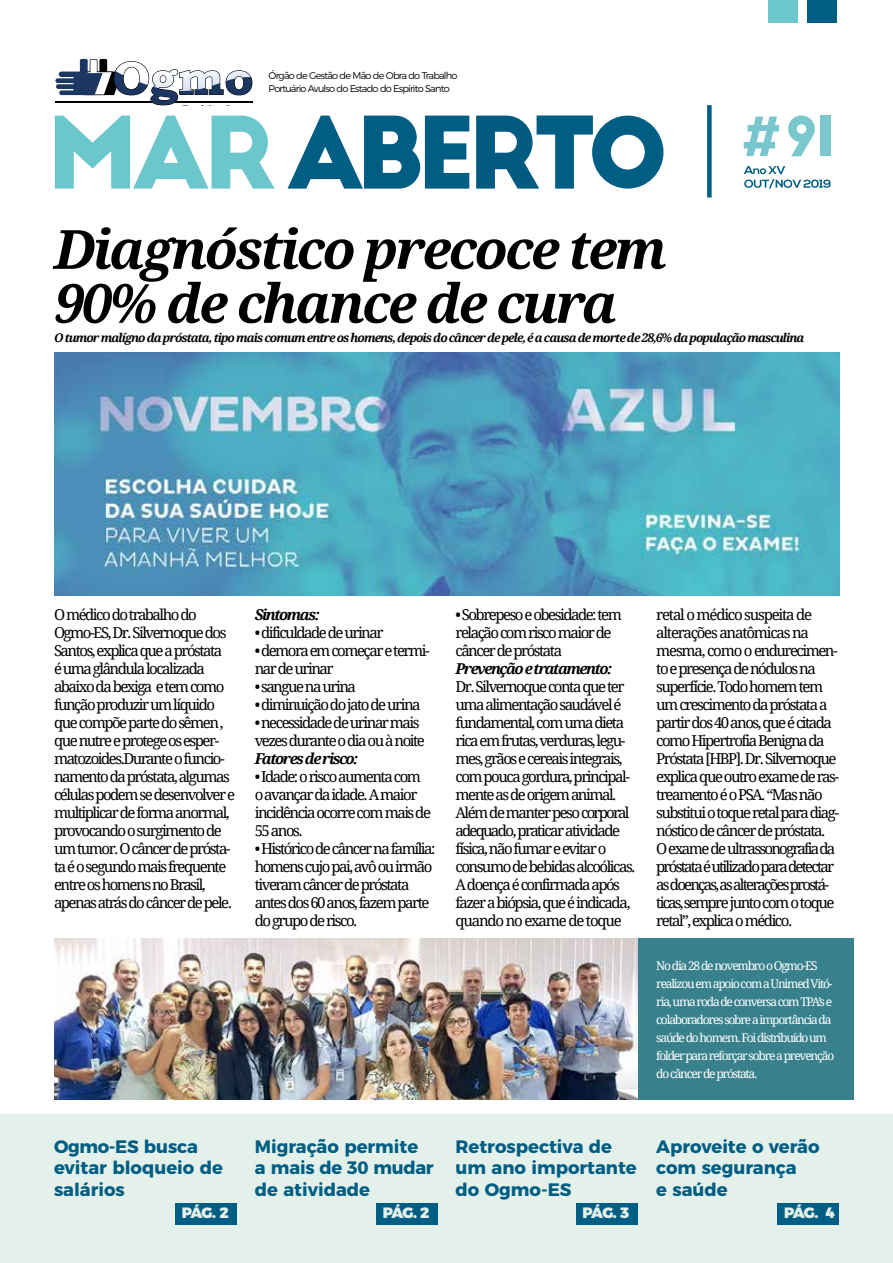
<style>
.page{position:relative;width:893px;height:1263px;background:#fff}
.page>*{position:absolute;margin:0;border:0;box-sizing:border-box;transform-origin:0 0}
.t1{font:italic 700 54px/54px "Droid Serif";letter-spacing:-.05em;color:#000}
.t2{font:700 18px/21.6px "Montserrat";color:#005d83}
.t3{font:15px/18px "Droid Serif";letter-spacing:-.1em;color:#000}
.t4{font:italic 700 15px "Droid Serif";letter-spacing:-.1em;color:#000}
.t5{font:900 15px "Montserrat";letter-spacing:-.08em;color:#e3f1ea}
.t6{font:12px/18px "Droid Serif";letter-spacing:-.1em;color:#fff}
.t7{font:italic 700 12px "Droid Serif";letter-spacing:-.08em;color:#000}
.t8{font:300 9.75px/12.8px "Montserrat";letter-spacing:-.08em;color:#000}
</style>
<div class="page">
<div style="left:0;top:1114px;width:893px;height:149px;background:#e3f1ea"></div>
<div style="left:175px;top:1203px;width:62px;height:21px;background:#005d83"></div>
<div style="left:376px;top:1203px;width:62px;height:21px;background:#005d83"></div>
<div style="left:576px;top:1203px;width:62px;height:21px;background:#005d83"></div>
<div style="left:778px;top:1203px;width:61px;height:21px;background:#005d83"></div>
<div style="left:769px;top:0;width:29px;height:22px;background:#6bc7cc"></div>
<div style="left:807px;top:0;width:30px;height:22px;background:#005d83"></div>
<svg style="left:55px;top:116px;width:220px;height:73px"></svg>
<svg style="left:288px;top:116px;width:181px;height:73px"></svg>
<svg style="left:476px;top:115px;width:187px;height:74px"></svg>
<div style="left:707px;top:105px;width:5px;height:92px;background:#005d83"></div>
<hr style="left:56px;top:101px;width:197px;height:2px;background:#000">
<svg style="left:55px;top:59px;width:197px;height:46px"></svg>
<svg style="left:744px;top:117px;width:35px;height:39px"></svg>
<svg style="left:788px;top:115px;width:27px;height:41px"></svg>
<div style="left:820px;top:115px;width:10px;height:41px;background:#7ac7ce"></div>
<svg style="left:744px;top:166px;width:86px;height:23px"></svg>
<img style="left:54px;top:353px;width:785px;height:243px">
<img style="left:54px;top:939px;width:584px;height:161px">
<div style="left:638px;top:939px;width:215px;height:161px;background:#38818c"></div>
<p class="t8" style="left:269px;top:69px;width:191px">Órgão de Gestão de Mão de Obra do Trabalho<br>Portuário Avulso do Estado do Espírito Santo</p>
<h1 class="t1" style="left:54px;top:221px;width:614px">Diagnóstico precoce tem<br>90% de chance de cura</h1>
<p class="t7" style="left:54px;top:329px;width:752px">O tumor malígno da próstata, tipo mais comum entre os homens, depois do câncer de pele, é a causa de morte de 28,6% da população masculina</p>
<p class="t3" style="left:54px;top:605px;width:183px">O médico do trabalho do<br>Ogmo-ES,Dr. Silvernoque dos<br>Santos, explica que a próstata<br>é uma glândula localizada abaixo da bexiga e tem como função produzir um líquido que compõe parte do sêmen , que nutre e protege os esper&shy;matozoides.Durante o funcio&shy;namento da próstata,algumas células podem se desenvolver e multiplicar de forma anormal, provocando o surgimento de um tumor. O câncer de prósta&shy;ta é o segundo mais frequente entre os homens no Brasil, apenas atrás do câncer de pele.</p>
<p class="t4" style="left:255px;top:604px;width:67px">Sintomas:</p>
<p class="t3" style="left:255px;top:623px;width:130px">• dificuldade de urinar</p>
<p class="t3" style="left:255px;top:641px;width:177px">• demora em começar e termi&shy;nar de urinar</p>
<p class="t3" style="left:255px;top:677px;width:103px">• sangue na urina</p>
<p class="t3" style="left:255px;top:695px;width:167px">• diminuição do jato de urina</p>
<p class="t3" style="left:255px;top:713px;width:172px">• necessidade de urinar mais vezes durante o dia ou à noite</p>
<p class="t4" style="left:255px;top:748px;width:105px">Fatores de risco:</p>
<p class="t3" style="left:255px;top:767px;width:178px">• Idade: o risco aumenta com o avançar da idade. A maior incidência ocorre com mais de<br>55 anos.</p>
<p class="t3" style="left:255px;top:839px;width:182px">• Histórico de câncer na família: homens cujo pai, avô ou irmão tiveram câncer de próstata antes dos 60 anos,fazem parte do grupo de risco.</p>
<p class="t3" style="left:455px;top:605px;width:168px">• Sobrepeso e obesidade: tem relação com risco maior de câncer de próstata</p>
<p class="t4" style="left:455px;top:658px;width:159px">Prevenção e tratamento:</p>
<p class="t3" style="left:455px;top:677px;width:182px">Dr. Silvernoque conta que ter uma alimentação saudável é fundamental, com uma dieta rica em frutas, verduras, legu&shy;mes, grãos e cereais integrais, com pouca gordura,principal&shy;mente as de origem animal.<br>Além de manter peso corporal adequado,praticar atividade física, não fumar e evitar o consumo de bebidas alcoólicas.<br>A doença é confirmada após fazer a biópsia, que é indicada, quando no exame de toque</p>
<p class="t3" style="left:656px;top:605px;width:184px">retal o médico suspeita de alterações anatômicas na mesma, como o endurecimen&shy;to e presença de nódulos na superfície. Todo homem tem um crescimento da próstata a partir dos 40 anos, que é citada como Hipertrofia Benigna da<br>Próstata [HBP]. Dr. Silvernoque explica que outro exame de ras&shy;treamento é o PSA. “Mas não substitui o toque retal para diag&shy;nóstico de câncer de próstata.<br>O exame de ultrassonografia da próstata é utilizado para detectar as doenças,as alterações prostá&shy;ticas,sempre junto com o toque retal”, explica o médico.</p>
<p class="t6" style="left:656px;top:957px;width:180px">No dia 28 de novembro o Ogmo-ES realizou em apoio com a Unimed Vitó&shy;ria,uma roda de conversa com TPA’s e colaboradores sobre a importância da saúde do homem. Foi distribuído um folder para reforçar sobre a prevenção do câncer de próstata.</p>
<p class="t2" style="left:54px;top:1134px;width:170px">Ogmo-ES busca evitar bloqueio de salários</p>
<p class="t2" style="left:255px;top:1134px;width:180px">Migração permite a mais de 30 mudar de atividade</p>
<p class="t2" style="left:455px;top:1134px;width:183px">Retrospectiva de um ano importante do Ogmo-ES</p>
<p class="t2" style="left:656px;top:1134px;width:165px">Aproveite o verão com segurança<br>e saúde</p>
<p class="t5" style="left:182px;top:1200px;width:48px">PÁG. 2</p>
<p class="t5" style="left:383px;top:1200px;width:48px">PÁG. 2</p>
<p class="t5" style="left:582px;top:1200px;width:48px">PÁG. 3</p>
<p class="t5" style="left:784px;top:1200px;width:52px">PÁG. 4</p>
</div>
